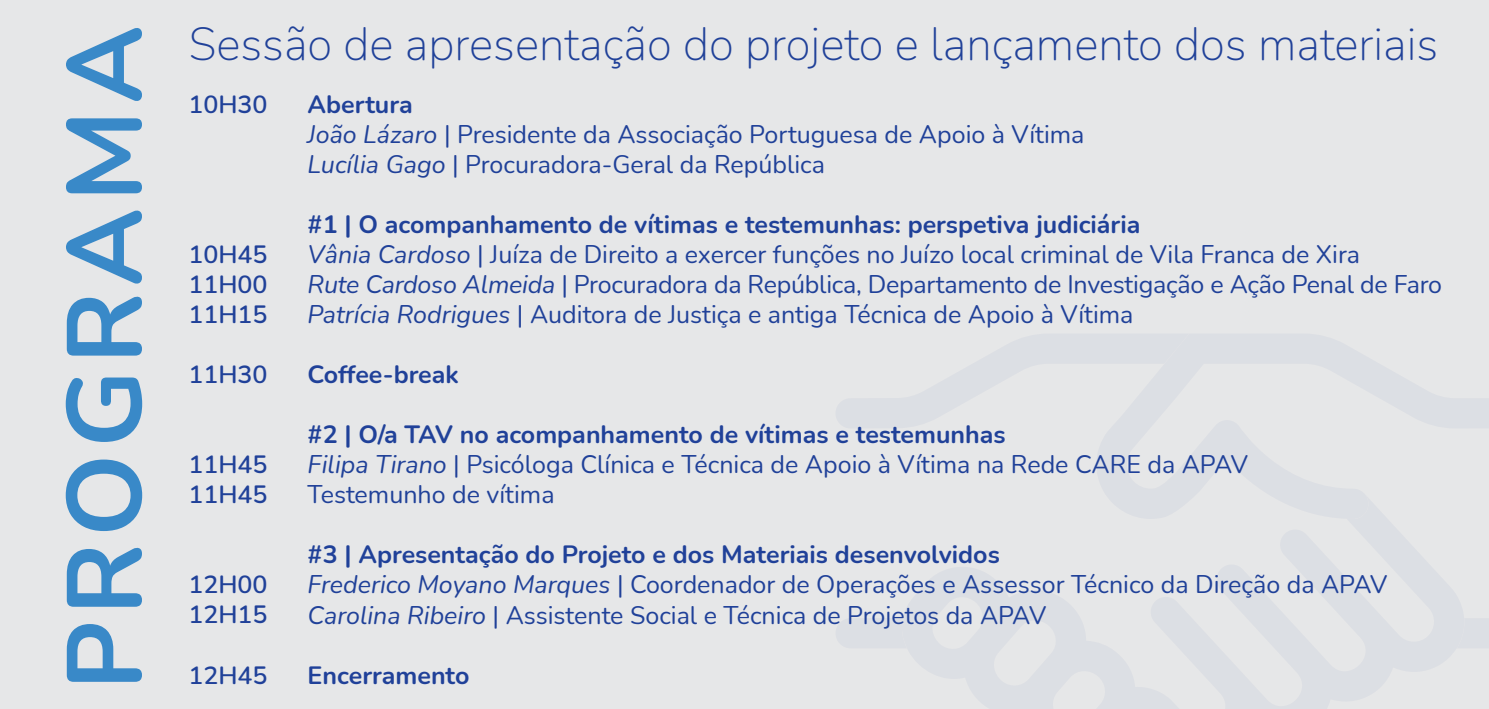
<style>
.page{position:relative;width:1489px;height:709px;background:#fff}
.page>*{position:absolute;margin:0;border:0;box-sizing:border-box;transform-origin:0 0}
.t1{font:700 105.5px "Nunito";letter-spacing:.06em;color:#3989c8}
.t2{font:200 45.75px "Nunito";color:#204199}
.t3{font:25px/30px "Nunito";color:#204199}
.t4{font:600 25px/30px "Nunito";color:#204199}
.t5{font:700 25px "Nunito";color:#204199}
.s1{font-weight:700}
.s2{font-style:italic}
</style>
<div class="page">
<div style="left:0;top:0;width:1488px;height:709px;background:#e6e7e8"></div>
<h1 class="t1" style="left:30px;top:690px;width:666px;rotate:-90deg">PROGRAMA</h1>
<h2 class="t2" style="left:189px;top:12px;width:1250px">Sessão de apresentação do projeto e lançamento dos materiais</h2>
<p class="t4" style="left:188px;top:89px;width:81px">10H30</p>
<p class="t4" style="left:188px;top:239px;width:81px;text-align:justify">10H45<br>11H00<br>11H15</p>
<p class="t4" style="left:188px;top:359px;width:81px">11H30</p>
<p class="t4" style="left:188px;top:449px;width:81px">11H45<br>11H45</p>
<p class="t4" style="left:188px;top:569px;width:81px">12H00<br>12H15</p>
<p class="t4" style="left:188px;top:659px;width:81px">12H45</p>
<p class="t3" style="left:308px;top:89px;width:778px"><span class="s1">Abertura<br></span><span class="s2">João Lázaro</span> | Presidente da Associação Portuguesa de Apoio à Vítima<br><span class="s2">Lucília Gago</span> | Procuradora-Geral da República</p>
<p class="t3" style="left:308px;top:209px;width:1135px"><span class="s1">#1 | O acompanhamento de vítimas e testemunhas: perspetiva judiciária<br></span><span class="s2">Vânia Cardoso</span> | Juíza de Direito a exercer funções no Juízo local criminal de Vila Franca de Xira<br><span class="s2">Rute Cardoso Almeida</span> | Procuradora da República, Departamento de Investigação e Ação Penal de Faro <span class="s2">Patrícia Rodrigues</span> | Auditora de Justiça e antiga Técnica de Apoio à Vítima</p>
<p class="t5" style="left:308px;top:357px;width:153px">Coffee-break</p>
<p class="t3" style="left:308px;top:419px;width:941px"><span class="s1">#2 | O/a TAV no acompanhamento de vítimas e testemunhas<br></span><span class="s2">Filipa Tirano</span> | Psicóloga Clínica e Técnica de Apoio à Vítima na Rede CARE da APAV<br>Testemunho de vítima</p>
<p class="t3" style="left:308px;top:539px;width:1081px"><span class="s1">#3 | Apresentação do Projeto e dos Materiais desenvolvidos<br></span><span class="s2">Frederico Moyano Marques</span> | Coordenador de Operações e Assessor Técnico da Direção da APAV<br><span class="s2">Carolina Ribeiro</span> | Assistente Social e Técnica de Projetos da APAV</p>
<p class="t5" style="left:308px;top:657px;width:163px">Encerramento</p>
</div>
